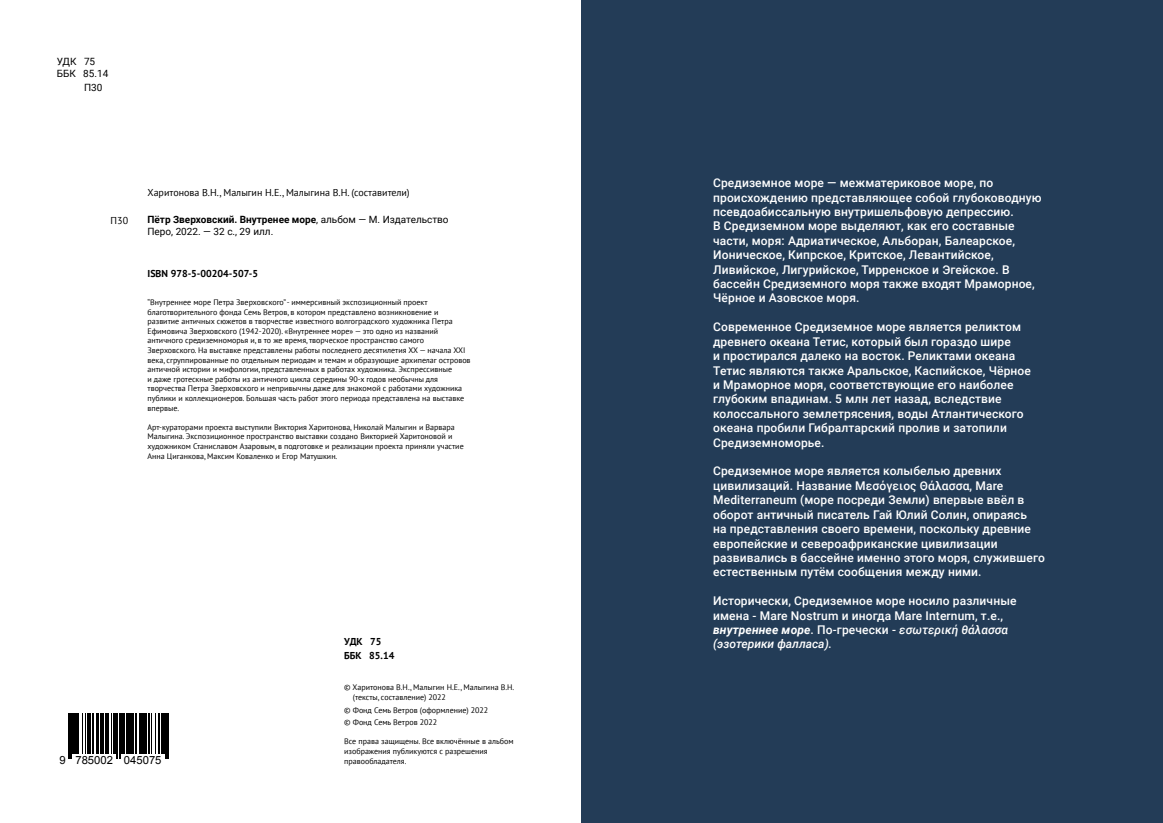
<style>
.page{position:relative;width:1163px;height:823px;background:#fff}
.page>*{position:absolute;margin:0;border:0;box-sizing:border-box;transform-origin:0 0}
.t1{font:500 12px/14.4px "Roboto";letter-spacing:.01em;color:#fff}
.t2{font:11.3px "Arial";color:#000}
.t3{font:10px/12px "Roboto";color:#000}
.t4{font:10px "PT Sans";color:#000}
.t5{font:700 10px/14.4px "PT Sans";color:#000}
.t6{font:8px/9.6px "PT Sans";color:#000}
.s1{font-weight:700}
.s2{font-weight:700;font-style:italic}
.s3{font-style:italic}
</style>
<div class="page">
<svg style="left:68px;top:713px;width:101px;height:46px"></svg>
<hr style="left:68px;top:712px;width:1px;height:46px;background:#000">
<hr style="left:70px;top:712px;width:1px;height:46px;background:#000">
<hr style="left:72px;top:712px;width:4px;height:41px;background:#000">
<hr style="left:77px;top:712px;width:2px;height:41px;background:#000">
<hr style="left:82px;top:712px;width:1px;height:41px;background:#000">
<hr style="left:85px;top:712px;width:1px;height:41px;background:#000">
<hr style="left:87px;top:712px;width:3px;height:41px;background:#000">
<hr style="left:93px;top:712px;width:1px;height:41px;background:#000">
<hr style="left:97px;top:712px;width:2px;height:41px;background:#000">
<hr style="left:100px;top:712px;width:1px;height:41px;background:#000">
<hr style="left:102px;top:712px;width:1px;height:41px;background:#000">
<hr style="left:105px;top:712px;width:3px;height:41px;background:#000">
<hr style="left:111px;top:712px;width:1px;height:41px;background:#000">
<hr style="left:114px;top:712px;width:2px;height:41px;background:#000">
<hr style="left:117px;top:712px;width:1px;height:46px;background:#000">
<hr style="left:119px;top:712px;width:1px;height:46px;background:#000">
<hr style="left:121px;top:712px;width:3px;height:41px;background:#000">
<hr style="left:126px;top:712px;width:1px;height:41px;background:#000">
<hr style="left:128px;top:712px;width:2px;height:41px;background:#000">
<hr style="left:131px;top:712px;width:3px;height:41px;background:#000">
<hr style="left:136px;top:712px;width:1px;height:41px;background:#000">
<hr style="left:139px;top:712px;width:3px;height:41px;background:#000">
<hr style="left:143px;top:712px;width:3px;height:41px;background:#000">
<hr style="left:148px;top:712px;width:2px;height:41px;background:#000">
<hr style="left:151px;top:712px;width:1px;height:41px;background:#000">
<hr style="left:155px;top:712px;width:1px;height:41px;background:#000">
<hr style="left:158px;top:712px;width:1px;height:41px;background:#000">
<hr style="left:161px;top:712px;width:3px;height:41px;background:#000">
<hr style="left:165px;top:712px;width:1px;height:46px;background:#000">
<hr style="left:167px;top:712px;width:2px;height:46px;background:#000">
<div style="left:581px;top:0;width:581px;height:822px;background:#233c57"></div>
<p class="t3" style="left:57px;top:55px;width:53px">УДК 75<br>ББК 85.14</p>
<p class="t3" style="left:84px;top:81px;width:20px">П30</p>
<p class="t4" style="left:111px;top:214px;width:19px">П30</p>
<p class="t4" style="left:147px;top:186px;width:263px">Харитонова В.Н., Малыгин Н.Е., Малыгина В.Н. (составители)</p>
<p class="t3" style="left:147px;top:213px;width:302px"><span class="s1">Пётр Зверховский. Внутренее море</span>, альбом — М. Издательство<br>Перо, 2022. — 32 с., 29 илл.</p>
<p class="t5" style="left:147px;top:266px;width:112px">ISBN 978-5-00204-507-5</p>
<p class="t6" style="left:147px;top:297px;width:324px">“Внутреннее море Петра Зверховского” - иммерсивный экспозиционный проект благотворительного фонда Семь Ветров, в котором представлено возникновение и развитие античных сюжетов в творчестве известного волгоградского художника Петра Ефимовича Зверховского (1942-2020). «Внутреннее море» — это одно из названий античного средиземноморья и, в то же время, творческое пространство самого Зверховского. На выставке представлены работы последнего десятилетия XX — начала XXI века, сгруппированные по отдельным периодам и темам и образующие архипелаг островов античной истории и мифологии, представленных в работах художника. Экспрессивные<br>и даже гротескные работы из античного цикла середины 90-х годов необычны для творчества Петра Зверховского и непривычны даже для знакомой с работами художника публики и коллекционеров. Большая часть работ этого периода представлена на выставке впервые.</p>
<p class="t6" style="left:147px;top:422px;width:318px">Арт-кураторами проекта выступили Виктория Харитонова, Николай Малыгин и Варвара Малыгина. Экспозиционное пространство выставки создано Викторией Харитоновой и художником Станиславом Азаровым, в подготовке и реализации проекта приняли участие Анна Циганкова, Максим Коваленко и Егор Матушкин.</p>
<p class="t5" style="left:344px;top:633px;width:52px">УДК 75<br>ББК 85.14</p>
<p class="t6" style="left:353px;top:682px;width:163px;text-indent:-9px">© Харитонова В.Н., Малыгин Н.Е., Малыгина В.Н. (тексты, составление) 2022</p>
<p class="t6" style="left:344px;top:702px;width:146px;line-height:12.6px">© Фонд Семь Ветров (оформление) 2022 © Фонд Семь Ветров 2022</p>
<p class="t6" style="left:344px;top:736px;width:171px">Все права защищены. Все включённые в альбом изображения публикуются с разрешения</p>
<h2 class="t2" style="left:59px;top:751px;width:104px">9 785002 045075</h2>
<p class="t6" style="left:344px;top:755px;width:64px">правообладателя.</p>
<p class="t1" style="left:713px;top:175px;width:330px">Средиземное море — межматериковое море, по происхождению представляющее собой глубоководную псевдоабиссальную внутришельфовую депрессию.<br>В Средиземном море выделяют, как его составные части, моря: Адриатическое, Альборан, Балеарское, Ионическое, Кипрское, Критское, Левантийское, Ливийское, Лигурийское, Тирренское и Эгейское. В бассейн Средиземного моря также входят Мраморное, Чёрное и Азовское моря.</p>
<p class="t1" style="left:713px;top:319px;width:319px">Современное Средиземное море является реликтом древнего океана Тетис, который был гораздо шире<br>и простирался далеко на восток. Реликтами океана Тетис являются также Аральское, Каспийское, Чёрное и Мраморное моря, соответствующие его наиболее глубоким впадинам. 5 млн лет назад, вследствие колоссального землетрясения, воды Атлантического океана пробили Гибралтарский пролив и затопили Средиземноморье.</p>
<p class="t1" style="left:713px;top:463px;width:333px">Средиземное море является колыбелью древних цивилизаций. Название Μεσόγειος Θάλασσα, Mare Mediterraneum (море посреди Земли) впервые ввёл в оборот античный писатель Гай Юлий Солин, опираясь<br>на представления своего времени, поскольку древние европейские и североафриканские цивилизации развивались в бассейне именно этого моря, служившего естественным путём сообщения между ними.</p>
<h1 class="t1" style="left:713px;top:593px;width:305px">Исторически, Средиземное море носило различные имена - Mare Nostrum и иногда Mare Internum, т.е., <span class="s2">внутреннее море</span>. По-гречески - <span class="s3">εσωτερική θάλασσα (эзотерики фалласа).</span></h1>
</div>
